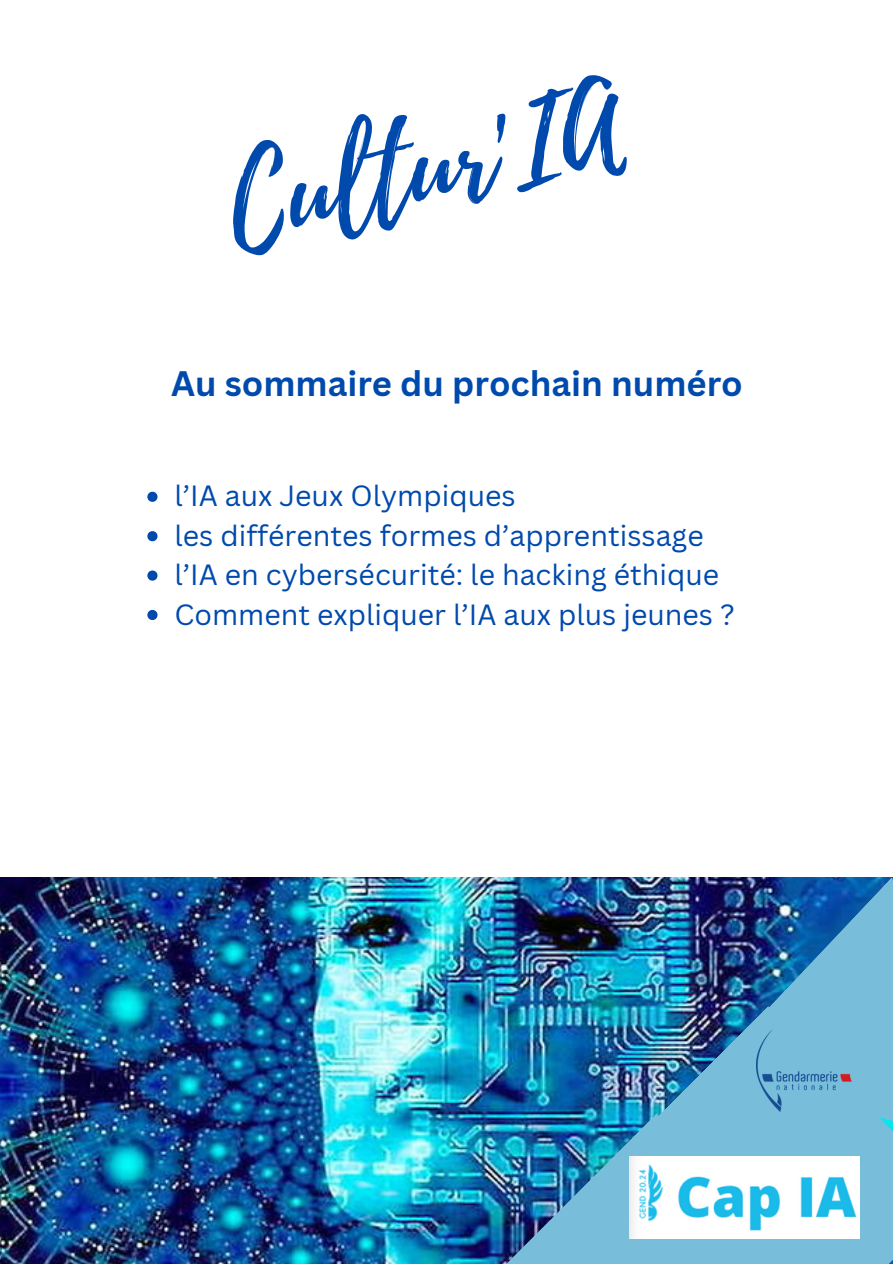
<style>
.page{position:relative;width:893px;height:1264px;background:#fff}
.page>*{position:absolute;margin:0;border:0;box-sizing:border-box;transform-origin:0 0}
.t1{font:117.3px "Playlist Script";color:#004aad}
.t2{font:700 34.5px "Canva Sans";color:#004aad}
.t3{font:28.5px "Canva Sans";color:#004aad}
</style>
<div class="page">
<img style="left:0;top:877px;width:707px;height:385px">
<img style="left:707px;top:877px;width:185px;height:128px">
<img style="left:578px;top:1005px;width:314px;height:258px">
<img style="left:467px;top:1112px;width:262px;height:151px">
<img style="left:629px;top:1156px;width:230px;height:82px">
<img style="left:756px;top:1029px;width:95px;height:82px">
<svg style="left:147px;top:492px;width:10px;height:10px"></svg>
<svg style="left:147px;top:531px;width:10px;height:10px"></svg>
<svg style="left:147px;top:570px;width:10px;height:10px"></svg>
<svg style="left:147px;top:610px;width:10px;height:10px"></svg>
<p class="t1" style="left:211px;top:126px;width:401px;rotate:-12deg">Cultur'IA</p>
<p class="t2" style="left:171px;top:359px;width:573px">Au sommaire du prochain numéro</p>
<p class="t3" style="left:174px;top:476px;width:342px">l’IA aux Jeux Olympiques</p>
<p class="t3" style="left:174px;top:515px;width:530px">les différentes formes d’apprentissage</p>
<p class="t3" style="left:174px;top:554px;width:546px">l’IA en cybersécurité: le hacking éthique</p>
<p class="t3" style="left:174px;top:594px;width:561px">Comment expliquer l’IA aux plus jeunes ?</p>
</div>
